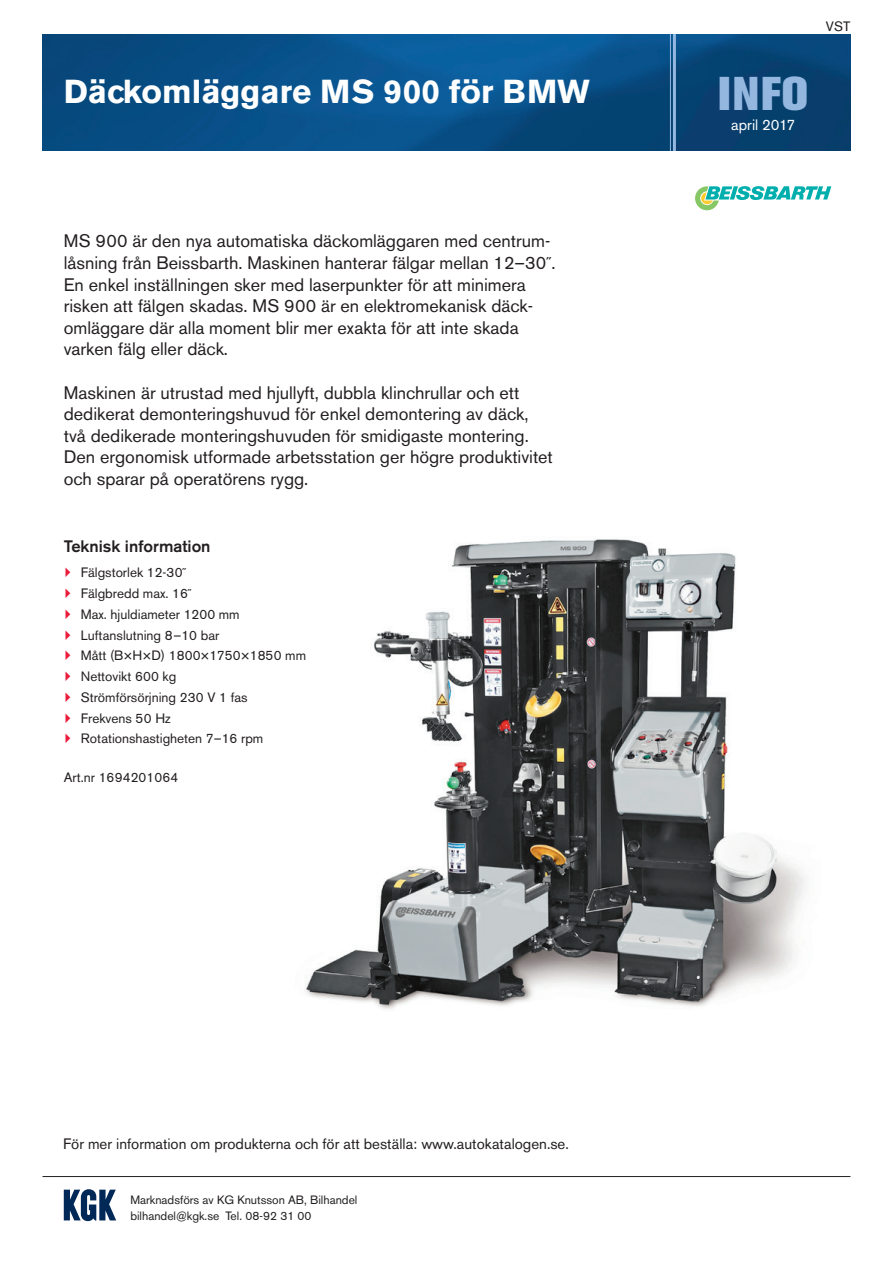
<style>
.page{position:relative;width:893px;height:1263px;background:#fff}
.page>*{position:absolute;margin:0;border:0;box-sizing:border-box;transform-origin:0 0}
.t1{font:800 46.95px "Akzidenz Grotesk BE";color:#94b7e0}
.t2{font:700 33px "Akzidenz Grotesk BE";color:#fff}
.t3{font:18px/21.6px "Akzidenz Grotesk BE";color:#231f20}
.t4{font:500 16.5px "Akzidenz Grotesk BE";color:#231f20}
.t5{font:15px "Akzidenz Grotesk BE";color:#231f20}
.t6{font:15px "Akzidenz Grotesk BE";color:#fff}
.t7{font:13.5px/20.7px "Akzidenz Grotesk BE";color:#231f20}
.t8{font:12px/16.5px "Akzidenz Grotesk BE";color:#231f20}
.s1{font-family:"PF Beau Sans Pro";font-weight:300;color:#ed1a3a}
</style>
<div class="page">
<img style="left:43px;top:34px;width:807px;height:117px">
<hr style="left:673px;top:34px;width:3px;height:117px;background:#94b7e0">
<hr style="left:670px;top:34px;width:1px;height:117px;background:#94b7e0">
<svg style="left:64px;top:1189px;width:52px;height:32px"></svg>
<hr style="left:43px;top:1176px;width:807px;height:1px;background:#231f20">
<img style="left:304px;top:539px;width:501px;height:470px">
<svg style="left:695px;top:186px;width:136px;height:24px"></svg>
<h2 class="t2" style="left:64px;top:73px;width:527px">Däckomläggare MS 900 för BMW</h2>
<p class="t3" style="left:64px;top:230px;width:493px">MS 900 är den nya automatiska däckomläggaren med centrum&shy;låsning från Beissbarth. Maskinen hanterar fälgar mellan 12–30˝.<br>En enkel inställningen sker med laserpunkter för att minimera risken att fälgen skadas. MS 900 är en elektromekanisk däck&shy;omläggare där alla moment blir mer exakta för att inte skada varken fälg eller däck.</p>
<p class="t3" style="left:64px;top:382px;width:491px">Maskinen är utrustad med hjullyft, dubbla klinchrullar och ett dedikerat demonteringshuvud för enkel demontering av däck, två dedikerade monteringshuvuden för smidigaste montering.<br>Den ergonomisk utformade arbetsstation ger högre produktivitet och sparar på operatörens rygg.</p>
<p class="t4" style="left:64px;top:536px;width:148px">Teknisk information</p>
<p class="t7" style="left:64px;top:562px;width:244px"><span class="s1">▶</span> Fälgstorlek 12-30˝<br><span class="s1">▶</span> Fälgbredd max. 16˝<br><span class="s1">▶</span> Max. hjuldiameter 1200 mm<br><span class="s1">▶</span> Luftanslutning 8–10 bar<br><span class="s1">▶</span> Mått (B×H×D) 1800×1750×1850 mm <span class="s1">▶</span> Nettovikt 600 kg<br><span class="s1">▶</span> Strömförsörjning 230 V 1 fas<br><span class="s1">▶</span> Frekvens 50 Hz<br><span class="s1">▶</span> Rotationshastigheten 7–16 rpm</p>
<p class="t7" style="left:64px;top:767px;width:116px">Art.nr 1694201064</p>
<h1 class="t1" style="left:718px;top:66px;width:91px">INFO</h1>
<p class="t6" style="left:731px;top:116px;width:65px">april 2017</p>
<p class="t7" style="left:826px;top:16px;width:26px">VST</p>
<p class="t5" style="left:63px;top:1135px;width:507px">För mer information om produkterna och för att beställa: www.autokatalogen.se.</p>
<p class="t8" style="left:130px;top:1191px;width:229px">Marknadsförs av KG Knutsson AB, Bilhandel bilhandel@kgk.se Tel. 08-92 31 00</p>
</div>
